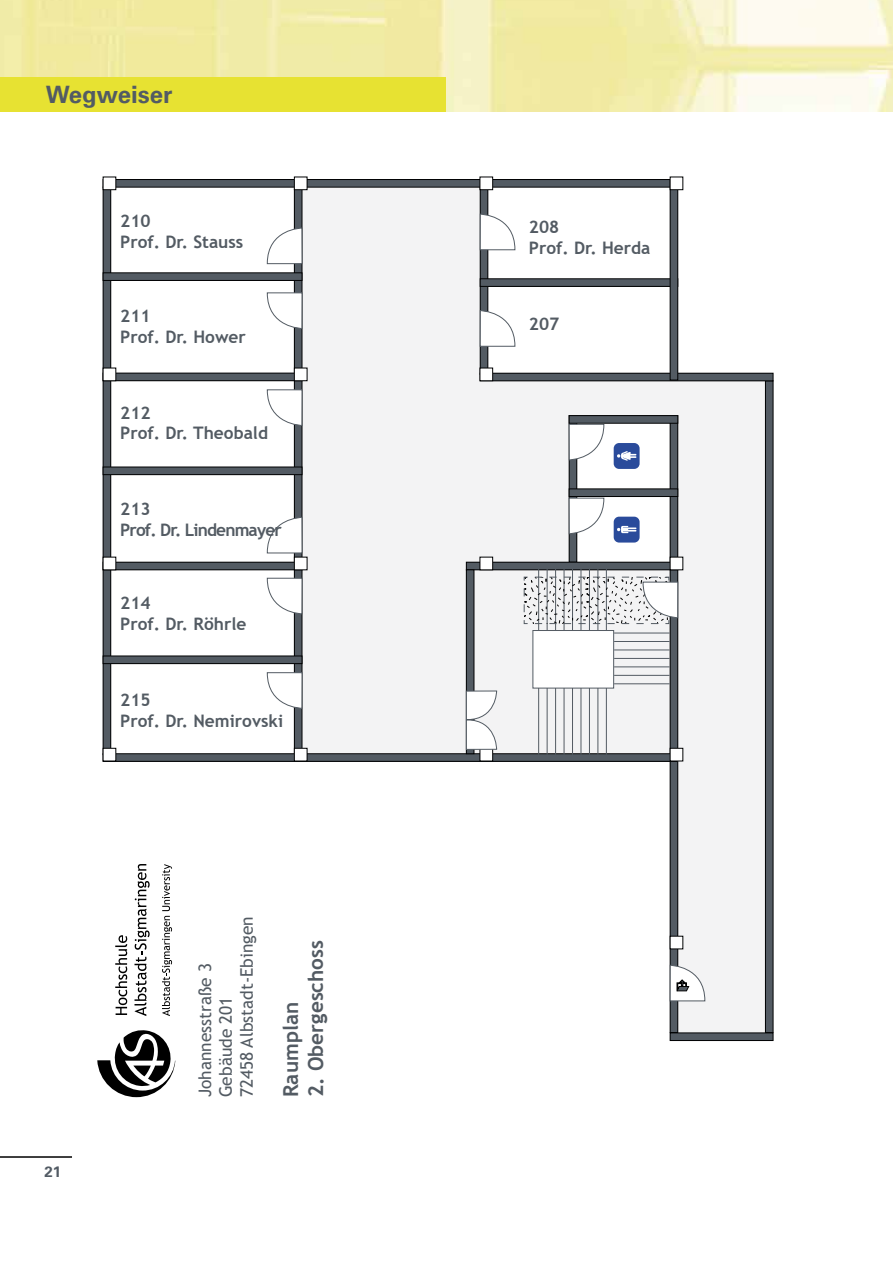
<style>
.page{position:relative;width:893px;height:1263px;background:#fff}
.page>*{position:absolute;margin:0;border:0;box-sizing:border-box;transform-origin:0 0}
.t1{font:700 24px "Univers LT";color:#525b64}
.t2{font:700 20.7px "Trebuchet MS";color:#535b63}
.t3{font:700 17.25px/20.7px "Trebuchet MS";color:#535b63}
.t4{font:17.25px/20.7px "Trebuchet MS";color:#535b63}
.t5{font:700 17.25px/20.7px "Trebuchet MS";letter-spacing:-.05em;color:#535b63}
.t6{font:700 15px "Univers LT";color:#525b64}
</style>
<div class="page">
<img style="left:0;top:0;width:893px;height:112px">
<div style="left:0;top:78px;width:446px;height:34px;background:#e7e232"></div>
<hr style="left:0;top:1156px;width:72px;height:2px;background:#000">
<svg style="left:302px;top:188px;width:368px;height:565px;fill:#f3f3f4"></svg>
<div style="left:569px;top:379px;width:196px;height:37px;background:#f3f3f4"></div>
<div style="left:678px;top:412px;width:87px;height:622px;background:#f3f3f4"></div>
<div style="left:294px;top:189px;width:8px;height:566px;background:#535b63"></div>
<div style="left:294px;top:188px;width:8px;height:567px;border:1px solid #010203"></div>
<div style="left:103px;top:187px;width:8px;height:568px;background:#535b63"></div>
<div style="left:103px;top:187px;width:8px;height:568px;border:1px solid #010203"></div>
<div style="left:480px;top:187px;width:8px;height:187px;background:#535b63"></div>
<div style="left:480px;top:187px;width:8px;height:188px;border:1px solid #010203"></div>
<div style="left:103px;top:180px;width:575px;height:7px;background:#535b63"></div>
<div style="left:103px;top:179px;width:575px;height:9px;border:1px solid #010203"></div>
<div style="left:480px;top:279px;width:198px;height:7px;background:#535b63"></div>
<div style="left:480px;top:278px;width:198px;height:9px;border:1px solid #010203"></div>
<div style="left:466px;top:562px;width:212px;height:8px;background:#535b63"></div>
<div style="left:466px;top:562px;width:212px;height:8px;border:1px solid #010203"></div>
<div style="left:103px;top:754px;width:574px;height:7px;background:#535b63"></div>
<div style="left:103px;top:753px;width:575px;height:9px;border:1px solid #010203"></div>
<div style="left:670px;top:1033px;width:103px;height:7px;background:#535b63"></div>
<div style="left:670px;top:1032px;width:103px;height:9px;border:1px solid #010203"></div>
<div style="left:765px;top:381px;width:8px;height:651px;background:#535b63"></div>
<div style="left:765px;top:380px;width:8px;height:653px;border:1px solid #010203"></div>
<div style="left:480px;top:373px;width:293px;height:8px;background:#535b63"></div>
<div style="left:480px;top:373px;width:293px;height:8px;border:1px solid #010203"></div>
<div style="left:466px;top:570px;width:8px;height:184px;background:#535b63"></div>
<div style="left:466px;top:569px;width:8px;height:185px;border:1px solid #010203"></div>
<div style="left:103px;top:273px;width:199px;height:7px;background:#535b63"></div>
<div style="left:103px;top:272px;width:199px;height:9px;border:1px solid #010203"></div>
<div style="left:103px;top:373px;width:199px;height:8px;background:#535b63"></div>
<div style="left:103px;top:373px;width:199px;height:8px;border:1px solid #010203"></div>
<div style="left:103px;top:467px;width:199px;height:8px;background:#535b63"></div>
<div style="left:103px;top:467px;width:199px;height:8px;border:1px solid #010203"></div>
<div style="left:103px;top:562px;width:199px;height:8px;background:#535b63"></div>
<div style="left:103px;top:562px;width:199px;height:8px;border:1px solid #010203"></div>
<div style="left:103px;top:656px;width:199px;height:8px;background:#535b63"></div>
<div style="left:103px;top:655px;width:199px;height:9px;border:1px solid #010203"></div>
<div style="left:569px;top:416px;width:109px;height:7px;background:#535b63"></div>
<div style="left:569px;top:415px;width:109px;height:9px;border:1px solid #010203"></div>
<div style="left:670px;top:180px;width:8px;height:200px;background:#535b63"></div>
<div style="left:670px;top:179px;width:8px;height:201px;border:1px solid #010203"></div>
<div style="left:670px;top:177px;width:13px;height:13px;background:#fff"></div>
<div style="left:670px;top:177px;width:13px;height:13px;border:1px solid #010203"></div>
<div style="left:480px;top:177px;width:13px;height:13px;background:#fff"></div>
<div style="left:479px;top:177px;width:14px;height:13px;border:1px solid #010203"></div>
<div style="left:480px;top:368px;width:13px;height:13px;background:#fff"></div>
<div style="left:479px;top:368px;width:14px;height:13px;border:1px solid #010203"></div>
<div style="left:480px;top:557px;width:13px;height:13px;background:#fff"></div>
<div style="left:479px;top:557px;width:14px;height:13px;border:1px solid #010203"></div>
<div style="left:480px;top:748px;width:13px;height:13px;background:#fff"></div>
<div style="left:479px;top:748px;width:14px;height:13px;border:1px solid #010203"></div>
<div style="left:294px;top:748px;width:13px;height:13px;background:#fff"></div>
<div style="left:294px;top:557px;width:13px;height:13px;background:#fff"></div>
<div style="left:103px;top:748px;width:13px;height:13px;background:#fff"></div>
<div style="left:103px;top:748px;width:13px;height:13px;border:1px solid #010203"></div>
<div style="left:103px;top:557px;width:13px;height:13px;background:#fff"></div>
<div style="left:294px;top:368px;width:13px;height:13px;background:#fff"></div>
<div style="left:103px;top:368px;width:13px;height:13px;background:#fff"></div>
<div style="left:103px;top:368px;width:13px;height:13px;border:1px solid #010203"></div>
<div style="left:103px;top:177px;width:13px;height:13px;background:#fff"></div>
<div style="left:103px;top:177px;width:13px;height:13px;border:1px solid #010203"></div>
<div style="left:294px;top:177px;width:13px;height:13px;background:#fff"></div>
<div style="left:294px;top:177px;width:13px;height:13px;border:1px solid #010203"></div>
<svg style="left:465px;top:690px;width:32px;height:60px"></svg>
<svg style="left:479px;top:214px;width:37px;height:37px"></svg>
<svg style="left:479px;top:311px;width:37px;height:36px"></svg>
<svg style="left:266px;top:228px;width:37px;height:36px"></svg>
<svg style="left:266px;top:292px;width:37px;height:470px"></svg>
<svg style="left:523px;top:423px;width:183px;height:618px"></svg>
<svg style="left:97px;top:1030px;width:78px;height:67px"></svg>
<svg style="left:115px;top:935px;width:12px;height:80px"></svg>
<svg style="left:134px;top:864px;width:16px;height:152px"></svg>
<svg style="left:162px;top:864px;width:10px;height:152px"></svg>
<h1 class="t1" style="left:46px;top:81px;width:128px">Wegweiser</h1>
<p class="t3" style="left:120px;top:211px;width:125px">210<br>Prof. Dr. Stauss</p>
<p class="t3" style="left:120px;top:306px;width:127px">211<br>Prof. Dr. Hower</p>
<p class="t3" style="left:120px;top:402px;width:149px">212<br>Prof. Dr. Theobald</p>
<p class="t5" style="left:120px;top:499px;width:163px">213<br>Prof. Dr. Lindenmayer</p>
<p class="t3" style="left:120px;top:592px;width:128px">214<br>Prof. Dr. Röhrle</p>
<p class="t3" style="left:120px;top:690px;width:164px">215<br>Prof. Dr. Nemirovski</p>
<p class="t6" style="left:44px;top:1163px;width:18px">21</p>
<p class="t4" style="left:195px;top:1097px;width:182px;rotate:-90deg">Johannesstraße 3<br>Gebäude 201<br>72458 Albstadt-Ebingen</p>
<p class="t2" style="left:303px;top:1097px;width:159px;rotate:-90deg">2. Obergeschoss</p>
<p class="t2" style="left:278px;top:1097px;width:97px;rotate:-90deg">Raumplan</p>
<p class="t3" style="left:529px;top:217px;width:123px">208<br>Prof. Dr. Herda</p>
<p class="t3" style="left:529px;top:314px;width:32px">207</p>
</div>
